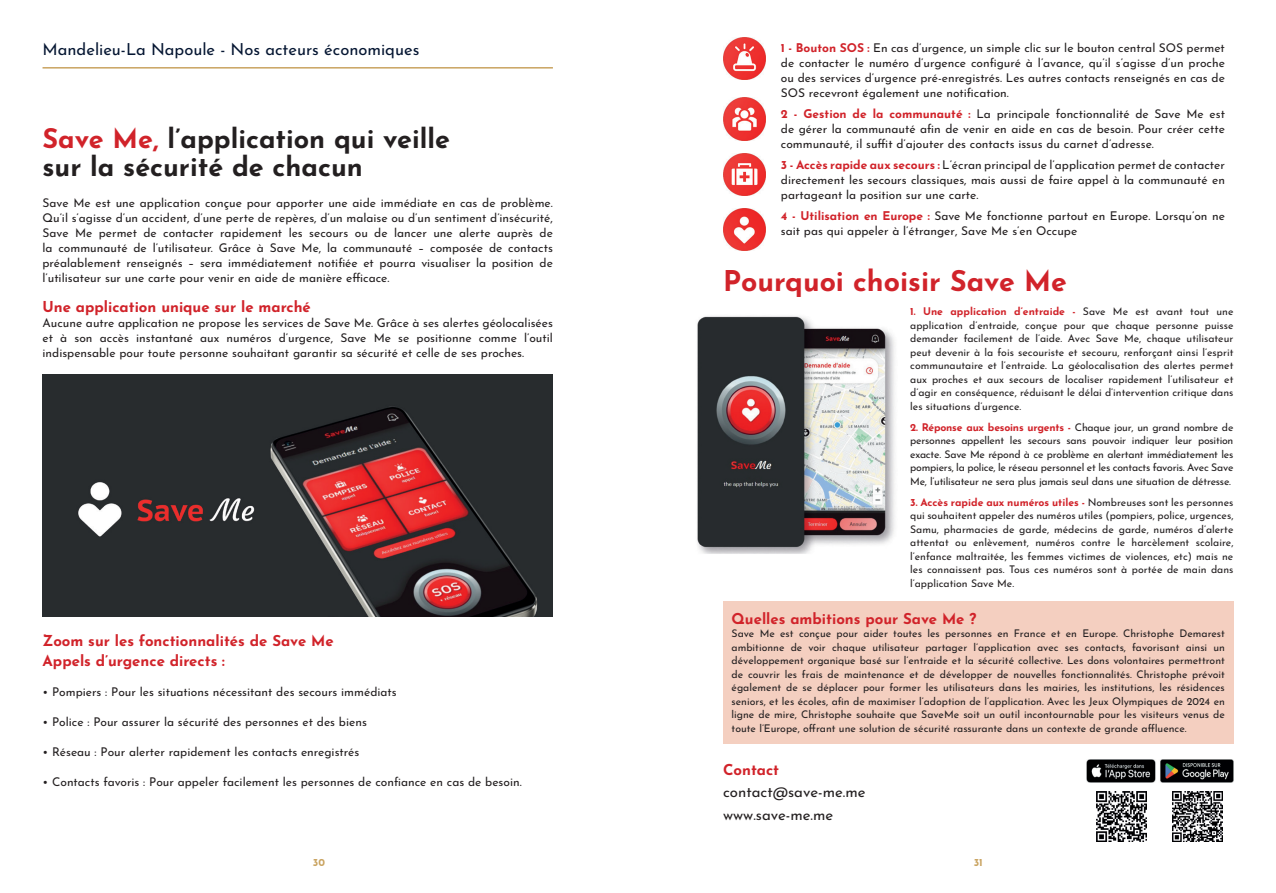
<style>
.page{position:relative;width:1276px;height:893px;background:#fff}
.page>*{position:absolute;margin:0;border:0;box-sizing:border-box;transform-origin:0 0}
.t1{font:700 28.5px "Josefin Sans";color:#d1232a}
.t2{font:700 27px/28.5px "Josefin Sans";color:#231f20}
.t3{font:16.5px "Josefin Sans";color:#051632}
.t4{font:700 15px/19.5px "Josefin Sans";color:#d1232a}
.t5{font:15px/22.5px "Josefin Sans";color:#231f20}
.t6{font:12px/15px "Josefin Sans";color:#231f20;text-align:justify}
.t7{font:10.5px/13.5px "Josefin Sans";color:#231f20;text-align:justify}
.t8{font:700 10.5px "Josefin Sans";color:#c9a360}
.s1{color:#d1232a}
.s2{font-weight:700;color:#d1232a}
</style>
<div class="page">
<hr style="left:43px;top:67px;width:510px;height:2px;background:#c9a360">
<div style="left:723px;top:601px;width:510px;height:142px;background:#f4cfc0"></div>
<img style="left:43px;top:375px;width:510px;height:241px">
<img style="left:1086px;top:760px;width:147px;height:22px">
<img style="left:1096px;top:792px;width:51px;height:50px">
<img style="left:1172px;top:792px;width:51px;height:50px">
<img style="left:723px;top:37px;width:42px;height:42px">
<img style="left:723px;top:98px;width:42px;height:42px">
<img style="left:723px;top:153px;width:42px;height:43px">
<img style="left:723px;top:208px;width:42px;height:43px">
<img style="left:697px;top:316px;width:198px;height:238px">
<h3 class="t3" style="left:43px;top:37px;width:378px">Mandelieu-La Napoule - Nos acteurs économiques</h3>
<h2 class="t2" style="left:43px;top:122px;width:409px"><span class="s1">Save Me,</span> l’application qui veille sur la sécurité de chacun</h2>
<p class="t6" style="left:43px;top:194px;width:512px">Save Me est une application conçue pour apporter une aide immédiate en cas de problème.<br>Qu’il s’agisse d’un accident, d’une perte de repères, d’un malaise ou d’un sentiment d’insécurité, Save Me permet de contacter rapidement les secours ou de lancer une alerte auprès de la communauté de l’utilisateur. Grâce à Save Me, la communauté – composée de contacts préalablement renseignés – sera immédiatement notifiée et pourra visualiser la position de l’utilisateur sur une carte pour venir en aide de manière efficace.</p>
<h3 class="t4" style="left:43px;top:296px;width:270px">Une application unique sur le marché</h3>
<p class="t6" style="left:43px;top:314px;width:512px">Aucune autre application ne propose les services de Save Me. Grâce à ses alertes géolocalisées et à son accès instantané aux numéros d’urgence, Save Me se positionne comme l’outil indispensable pour toute personne souhaitant garantir sa sécurité et celle de ses proches.</p>
<h3 class="t4" style="left:43px;top:630px;width:293px">Zoom sur les fonctionnalités de Save Me<br>Appels d’urgence directs :</h3>
<p class="t6" style="left:43px;top:683px;width:356px">• Pompiers : Pour les situations nécessitant des secours immédiats</p>
<p class="t6" style="left:43px;top:713px;width:326px">• Police : Pour assurer la sécurité des personnes et des biens</p>
<p class="t6" style="left:43px;top:743px;width:318px">• Réseau : Pour alerter rapidement les contacts enregistrés</p>
<p class="t6" style="left:43px;top:773px;width:481px">• Contacts favoris : Pour appeler facilement les personnes de confiance en cas de besoin.</p>
<p class="t8" style="left:313px;top:855px;width:14px">30</p>
<p class="t6" style="left:781px;top:39px;width:445px"><span class="s2">1 - Bouton SOS :</span> En cas d’urgence, un simple clic sur le bouton central SOS permet de contacter le numéro d’urgence configuré à l’avance, qu’il s’agisse d’un proche ou des services d’urgence pré-enregistrés. Les autres contacts renseignés en cas de SOS recevront également une notification.</p>
<p class="t6" style="left:781px;top:105px;width:445px"><span class="s2">2 - Gestion de la communauté :</span> La principale fonctionnalité de Save Me est de gérer la communauté afin de venir en aide en cas de besoin. Pour créer cette communauté, il suffit d’ajouter des contacts issus du carnet d’adresse.</p>
<p class="t6" style="left:781px;top:156px;width:445px"><span class="s2">3 - Accès rapide aux secours :</span> L’écran principal de l’application permet de contacter directement les secours classiques, mais aussi de faire appel à la communauté en partageant la position sur une carte.</p>
<p class="t6" style="left:781px;top:207px;width:445px"><span class="s2">4 - Utilisation en Europe :</span> Save Me fonctionne partout en Europe. Lorsqu’on ne sait pas qui appeler à l’étranger, Save Me s’en Occupe</p>
<h1 class="t1" style="left:723px;top:260px;width:345px">Pourquoi choisir Save Me</h1>
<p class="t7" style="left:910px;top:304px;width:325px"><span class="s2">1. Une application d’entraide -</span> Save Me est avant tout une application d’entraide, conçue pour que chaque personne puisse demander facilement de l’aide. Avec Save Me, chaque utilisateur peut devenir à la fois secouriste et secouru, renforçant ainsi l’esprit communautaire et l’entraide. La géolocalisation des alertes permet aux proches et aux secours de localiser rapidement l’utilisateur et d’agir en conséquence, réduisant le délai d’intervention critique dans les situations d’urgence.</p>
<p class="t7" style="left:910px;top:420px;width:325px"><span class="s2">2. Réponse aux besoins urgents -</span> Chaque jour, un grand nombre de personnes appellent les secours sans pouvoir indiquer leur position exacte. Save Me répond à ce problème en alertant immédiatement les pompiers, la police, le réseau personnel et les contacts favoris. Avec Save Me, l’utilisateur ne sera plus jamais seul dans une situation de détresse.</p>
<p class="t7" style="left:910px;top:495px;width:325px"><span class="s2">3. Accès rapide aux numéros utiles -</span> Nombreuses sont les personnes qui souhaitent appeler des numéros utiles (pompiers, police, urgences, Samu, pharmacies de garde, médecins de garde, numéros d’alerte attentat ou enlèvement, numéros contre le harcèlement scolaire, l’enfance maltraitée, les femmes victimes de violences, etc) mais ne les connaissent pas. Tous ces numéros sont à portée de main dans l’application Save Me.</p>
<h3 class="t4" style="left:731px;top:608px;width:246px">Quelles ambitions pour Save Me ?</h3>
<p class="t7" style="left:731px;top:626px;width:495px">Save Me est conçue pour aider toutes les personnes en France et en Europe. Christophe Demarest ambitionne de voir chaque utilisateur partager l’application avec ses contacts, favorisant ainsi un développement organique basé sur l’entraide et la sécurité collective. Les dons volontaires permettront de couvrir les frais de maintenance et de développer de nouvelles fonctionnalités. Christophe prévoit également de se déplacer pour former les utilisateurs dans les mairies, les institutions, les résidences seniors, et les écoles, afin de maximiser l’adoption de l’application. Avec les Jeux Olympiques de 2024 en ligne de mire, Christophe souhaite que SaveMe soit un outil incontournable pour les visiteurs venus de toute l’Europe, offrant une solution de sécurité rassurante dans un contexte de grande affluence.</p>
<h3 class="t4" style="left:723px;top:759px;width:58px">Contact</h3>
<h3 class="t5" style="left:723px;top:780px;width:144px">contact@save-me.me www.save-me.me</h3>
<p class="t8" style="left:973px;top:855px;width:11px">31</p>
</div>
